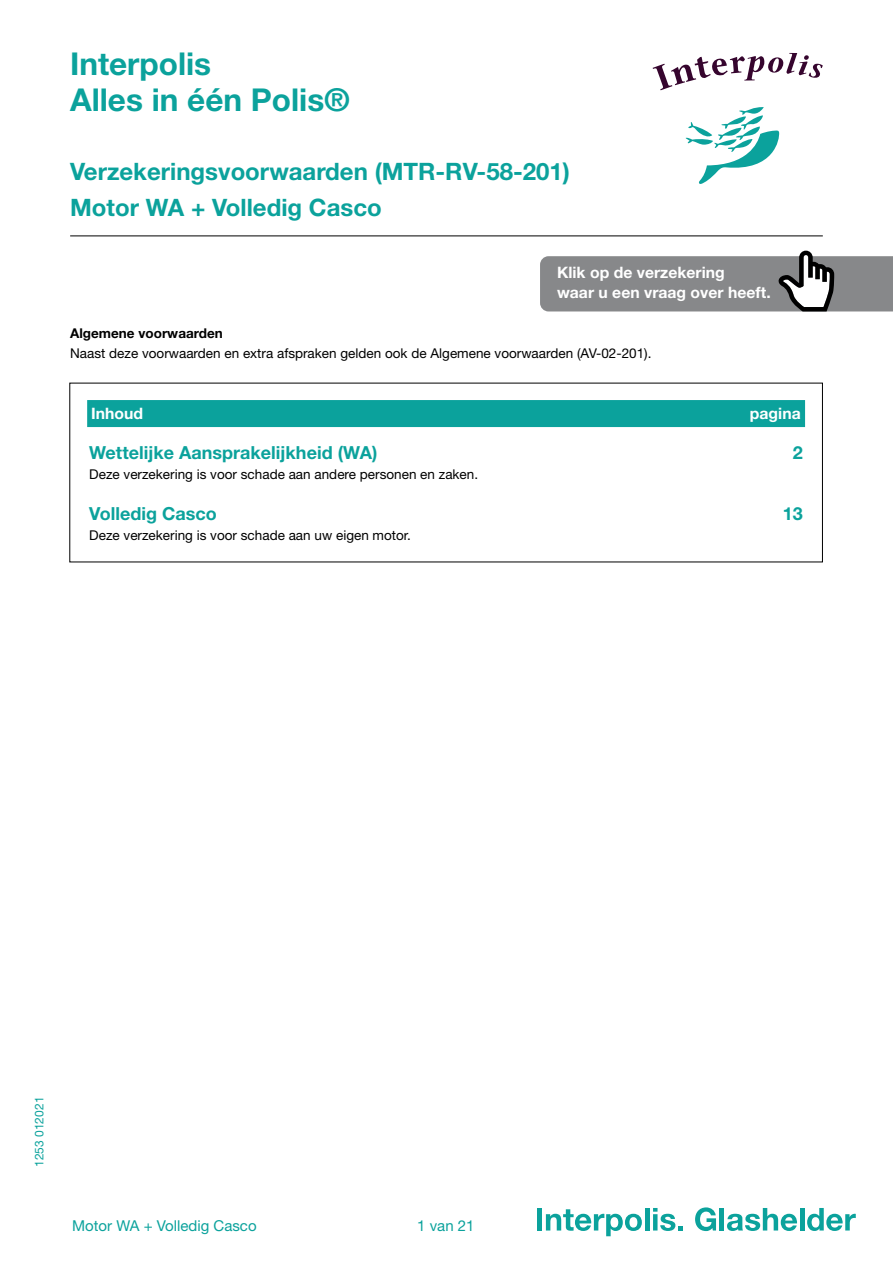
<style>
.page{position:relative;width:893px;height:1263px;background:#fff}
.page>*{position:absolute;margin:0;border:0;box-sizing:border-box;transform-origin:0 0}
.t1{font:700 31.5px/36px "Helvetica Neue LT Std";color:#0ba29c}
.t2{font:700 24px/36px "Helvetica Neue LT Std";color:#0ba29c}
.t3{font:700 18px "Helvetica Neue LT Std";color:#0ba29c}
.t4{font:700 15.75px/20.2px "Helvetica Neue LT Std";color:#fff}
.t5{font:15px "Helvetica Neue LT Std";color:#0ba29c}
.t6{font:13.5px "Helvetica Neue LT Std";color:#000}
.t7{font:700 13.5px "Helvetica Neue LT Std";color:#000}
.t8{font:12px "Helvetica Neue LT Std";color:#0ba29c}
</style>
<div class="page">
<hr style="left:70px;top:236px;width:753px;height:1px;background:#000">
<div style="left:537px;top:1208px;width:5px;height:22px;background:#0ba29c"></div>
<svg style="left:546px;top:1209px;width:96px;height:27px"></svg>
<hr style="left:645px;top:1208px;width:4px;height:22px;background:#0ba29c">
<svg style="left:653px;top:1208px;width:30px;height:23px"></svg>
<svg style="left:695px;top:1207px;width:21px;height:24px"></svg>
<hr style="left:720px;top:1208px;width:4px;height:22px;background:#0ba29c">
<svg style="left:727px;top:1208px;width:70px;height:23px"></svg>
<hr style="left:800px;top:1208px;width:4px;height:22px;background:#0ba29c">
<svg style="left:807px;top:1208px;width:49px;height:23px"></svg>
<div style="left:87px;top:400px;width:718px;height:27px;background:#0ba29c"></div>
<svg style="left:540px;top:251px;width:353px;height:60px;background:#909193"></svg>
<svg style="left:653px;top:53px;width:170px;height:37px"></svg>
<svg style="left:685px;top:107px;width:95px;height:77px"></svg>
<h1 class="t1" style="left:70px;top:46px;width:281px">Interpolis<br>Alles in één Polis®</h1>
<h2 class="t2" style="left:70px;top:153px;width:501px">Verzekeringsvoorwaarden (MTR-RV-58-201)<br>Motor WA + Volledig Casco</h2>
<p class="t4" style="left:557px;top:262px;width:215px">Klik op de verzekering<br>waar u een vraag over heeft.</p>
<p class="t7" style="left:70px;top:324px;width:154px">Algemene voorwaarden</p>
<p class="t6" style="left:70px;top:345px;width:583px">Naast deze voorwaarden en extra afspraken gelden ook de Algemene voorwaarden (AV-02-201).</p>
<p class="t4" style="left:91px;top:402px;width:53px">Inhoud</p>
<p class="t4" style="left:750px;top:402px;width:52px">pagina</p>
<h3 class="t3" style="left:89px;top:441px;width:290px">Wettelijke Aansprakelijkheid (WA)</h3>
<h3 class="t3" style="left:793px;top:441px;width:12px">2</h3>
<p class="t6" style="left:89px;top:466px;width:390px">Deze verzekering is voor schade aan andere personen en zaken.</p>
<h3 class="t3" style="left:89px;top:502px;width:129px">Volledig Casco</h3>
<h3 class="t3" style="left:783px;top:502px;width:22px">13</h3>
<p class="t6" style="left:89px;top:527px;width:323px">Deze verzekering is voor schade aan uw eigen motor.</p>
<p class="t8" style="left:32px;top:1167px;width:72px;rotate:-90deg">1253 012021</p>
<p class="t5" style="left:72px;top:1216px;width:186px">Motor WA + Volledig Casco</p>
<p class="t5" style="left:417px;top:1217px;width:59px">1 van 21</p>
</div>
